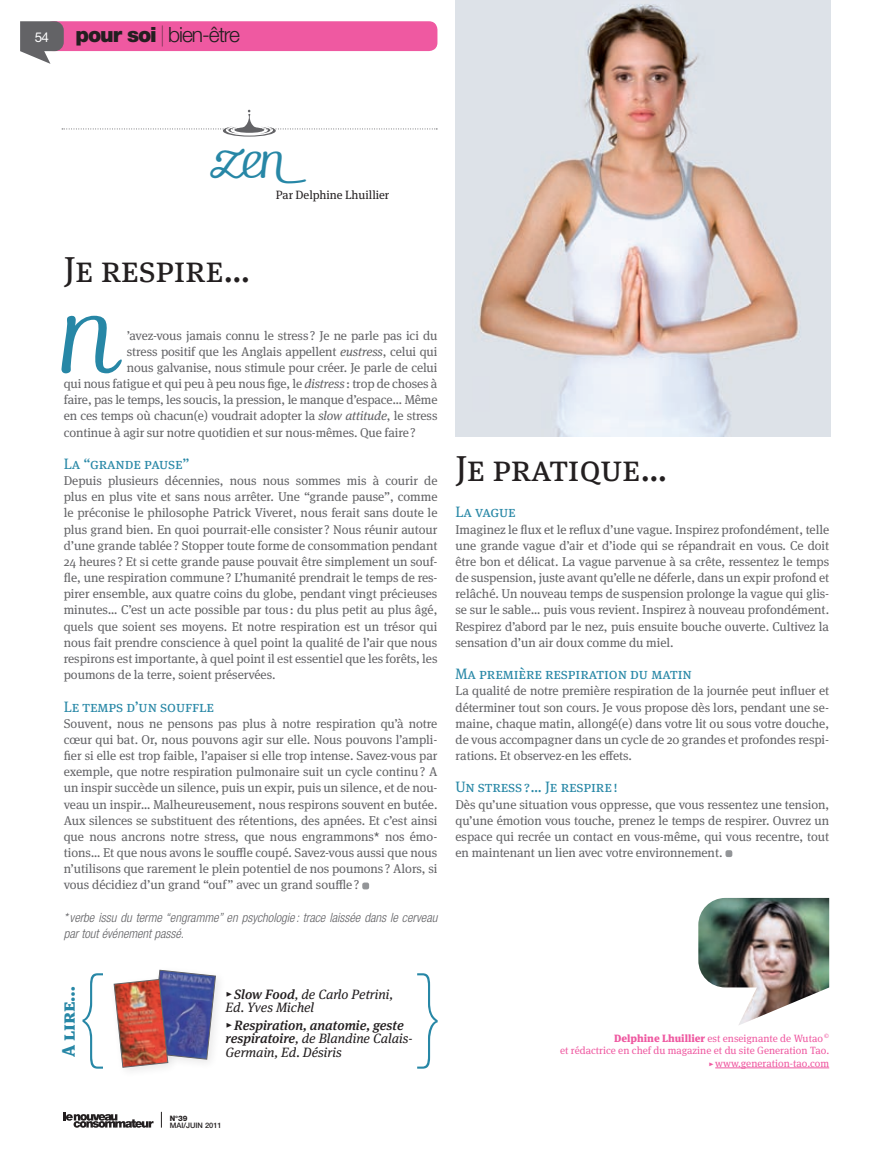
<style>
.page{position:relative;width:893px;height:1149px;background:#fff}
.page>*{position:absolute;margin:0;border:0;box-sizing:border-box;transform-origin:0 0}
.t1{font:200 105px "Helvetica Neue LT Std";color:#2787a6}
.t2{font:italic 97.5px "Pepita Script 2";color:#2787a6}
.t3{font:italic 45px "Pepita Script 2";color:#2787a6}
.t4{font:36px "Meta Serif OT";letter-spacing:-.005em;color:#231f20}
.t5{font:300 21px "Helvetica Neue LT Std";letter-spacing:-.05em;color:#231f20}
.t6{font:900 18px "Meta Serif OT";color:#2787a6}
.t7{font:15px "Meta Serif OT";letter-spacing:-.005em;color:#2787a6}
.t8{font:italic 500 13.5px/13.5px "Meta Serif OT";color:#231f20}
.t9{font:italic 13.5px/13.5px "Meta Serif OT";color:#231f20}
.t10{font:13.5px "Helvetica Neue LT Std";color:#fff}
.t11{font:12.75px/16.2px "Meta Serif OT";letter-spacing:-.005em;color:#636366;text-align:justify}
.t12{font:italic 300 condensed 12.75px/16.2px "Helvetica Neue LT Std";color:#636366}
.t13{font:12px "Meta Serif OT";letter-spacing:-.005em;color:#231f20}
.t14{font:10.5px/12.6px "Meta Serif OT";color:#ef59a1;text-align:right}
.t15{font:500 7.5px "Helvetica Neue LT Std";color:#231f20}
.t16{font:800 7.5px "Helvetica Neue LT Std";color:#231f20}
.s1{font-weight:900}
.s2{font-weight:200}
.s3{font-style:italic}
.s4{font-weight:500}
.s5{font-weight:400}
</style>
<div class="page">
<svg style="left:64px;top:1112px;width:90px;height:15px"></svg>
<svg style="left:161px;top:1111px;width:1px;height:16px"></svg>
<div style="left:44px;top:21px;width:393px;height:30px;background:#ef59a1;border-radius:9px"></div>
<svg style="left:20px;top:21px;width:44px;height:43px"></svg>
<div style="left:362px;top:882px;width:7px;height:7px;background:#939598;border-radius:2px"></div>
<img style="left:698px;top:897px;width:131px;height:128px">
<hr style="left:715px;top:1067px;width:114px;height:1px;background:#ef59a1">
<svg style="left:725px;top:849px;width:7px;height:7px"></svg>
<img style="left:455px;top:0;width:376px;height:436px">
<img style="left:113px;top:969px;width:103px;height:98px">
<svg style="left:62px;top:110px;width:375px;height:26px"></svg>
<p class="t10" style="left:35px;top:29px;width:16px">54</p>
<p class="t5" style="left:76px;top:22px;width:166px"><span class="s1">pour soi</span> <span class="s2">|</span> bien-être</p>
<p class="t3" style="left:209px;top:136px;width:99px">ZEN</p>
<p class="t13" style="left:276px;top:187px;width:115px">Par Delphine Lhuillier</p>
<p class="t4" style="left:64px;top:249px;width:189px">Je respire…</p>
<p class="t2" style="left:59px;top:282px;width:49px">N</p>
<p class="t11" style="left:127px;top:327px;width:312px">’avez-vous jamais connu le stress? Je ne parle pas ici du</p>
<p class="t11" style="left:127px;top:343px;width:312px">stress positif que les Anglais appellent <span class="s3">eustress</span>, celui qui</p>
<p class="t11" style="left:127px;top:359px;width:312px">nous galvanise, nous stimule pour créer. Je parle de celui</p>
<p class="t11" style="left:64px;top:376px;width:375px">qui nous fatigue et qui peu à peu nous fige, le <span class="s3">distress</span>: trop de choses à</p>
<p class="t11" style="left:64px;top:392px;width:375px">faire, pas le temps, les soucis, la pression, le manque d’espace… Même</p>
<p class="t11" style="left:64px;top:408px;width:375px">en ces temps où chacun(e) voudrait adopter la <span class="s3">slow attitude</span>, le stress</p>
<p class="t11" style="left:64px;top:424px;width:354px">continue à agir sur notre quotidien et sur nous-mêmes. Que faire?</p>
<p class="t7" style="left:64px;top:455px;width:127px">La “grande pause”</p>
<p class="t11" style="left:64px;top:472px;width:375px">Depuis plusieurs décennies, nous nous sommes mis à courir de plus en plus vite et sans nous arrêter. Une “grande pause”, comme le préconise le philosophe Patrick Viveret, nous ferait sans doute le plus grand bien. En quoi pourrait-elle consister ? Nous réunir autour d’une grande tablée? Stopper toute forme de consommation pendant 24 heures ? Et si cette grande pause pouvait être simplement un souf&shy;fle, une respiration commune? L’humanité prendrait le temps de res&shy;pirer ensemble, aux quatre coins du globe, pendant vingt précieuses minutes… C’est un acte possible par tous : du plus petit au plus âgé, quels que soient ses moyens. Et notre respiration est un trésor qui nous fait prendre conscience à quel point la qualité de l’air que nous respirons est importante, à quel point il est essentiel que les forêts, les poumons de la terre, soient préservées.</p>
<p class="t7" style="left:64px;top:697px;width:152px">Le temps d’un souffle</p>
<p class="t11" style="left:64px;top:715px;width:375px">Souvent, nous ne pensons pas plus à notre respiration qu’à notre cœur qui bat. Or, nous pouvons agir sur elle. Nous pouvons l’ampli&shy;fier si elle est trop faible, l’apaiser si elle trop intense. Savez-vous par exemple, que notre respiration pulmonaire suit un cycle continu? A un inspir succède un silence, puis un expir, puis un silence, et de nou&shy;veau un inspir… Malheureusement, nous respirons souvent en butée.<br>Aux silences se substituent des rétentions, des apnées. Et c’est ainsi que nous ancrons notre stress, que nous engrammons* nos émo&shy;tions… Et que nous avons le souffle coupé. Savez-vous aussi que nous n’utilisons que rarement le plein potentiel de nos poumons ? Alors, si vous décidiez d’un grand “ouf” avec un grand souffle?</p>
<p class="t12" style="left:64px;top:909px;width:375px">*verbe issu du terme “engramme” en psychologie : trace laissée dans le cerveau par tout événement passé.</p>
<p class="t1" style="left:74px;top:951px;width:36px">{</p>
<p class="t6" style="left:57px;top:1056px;width:73px;rotate:-90deg">A lire…</p>
<p class="t1" style="left:412px;top:951px;width:36px">}</p>
<p class="t9" style="left:226px;top:987px;width:169px"><span class="s4">▸Slow Food</span>, de Carlo Petrini,<br>Ed. Yves Michel</p>
<p class="t8" style="left:226px;top:1018px;width:188px">▸Respiration, anatomie, geste respiratoire<span class="s5">, de Blandine Calais-<br>Germain, Ed. Désiris</span></p>
<p class="t4" style="left:455px;top:448px;width:214px">Je pratique…</p>
<p class="t7" style="left:455px;top:503px;width:62px">La vague</p>
<p class="t11" style="left:455px;top:521px;width:375px">Imaginez le flux et le reflux d’une vague. Inspirez profondément, telle une grande vague d’air et d’iode qui se répandrait en vous. Ce doit être bon et délicat. La vague parvenue à sa crête, ressentez le temps de suspension, juste avant qu’elle ne déferle, dans un expir profond et relâché. Un nouveau temps de suspension prolonge la vague qui glis&shy;se sur le sable… puis vous revient. Inspirez à nouveau profondément.<br>Respirez d’abord par le nez, puis ensuite bouche ouverte. Cultivez la sensation d’un air doux comme du miel.</p>
<p class="t7" style="left:455px;top:665px;width:238px">Ma première respiration du matin</p>
<p class="t11" style="left:455px;top:683px;width:375px">La qualité de notre première respiration de la journée peut influer et déterminer tout son cours. Je vous propose dès lors, pendant une se&shy;maine, chaque matin, allongé(e) dans votre lit ou sous votre douche, de vous accompagner dans un cycle de 20 grandes et profondes respi&shy;rations. Et observez-en les effets.</p>
<p class="t7" style="left:455px;top:778px;width:164px">Un stress?… Je respire!</p>
<p class="t11" style="left:455px;top:796px;width:375px">Dès qu’une situation vous oppresse, que vous ressentez une tension, qu’une émotion vous touche, prenez le temps de respirer. Ouvrez un espace qui recrée un contact en vous-même, qui vous recentre, tout en maintenant un lien avec votre environnement.</p>
<p class="t14" style="left:560px;top:1031px;width:271px"><span class="s1">Delphine Lhuillier</span> est enseignante de Wutao <sup>©<br></sup>et rédactrice en chef du magazine et du site Generation Tao. ▸www.generation-tao.com</p>
<p class="t16" style="left:170px;top:1113px;width:20px">N°39</p>
<p class="t15" style="left:170px;top:1120px;width:54px">MAI/JUIN 2011</p>
</div>
